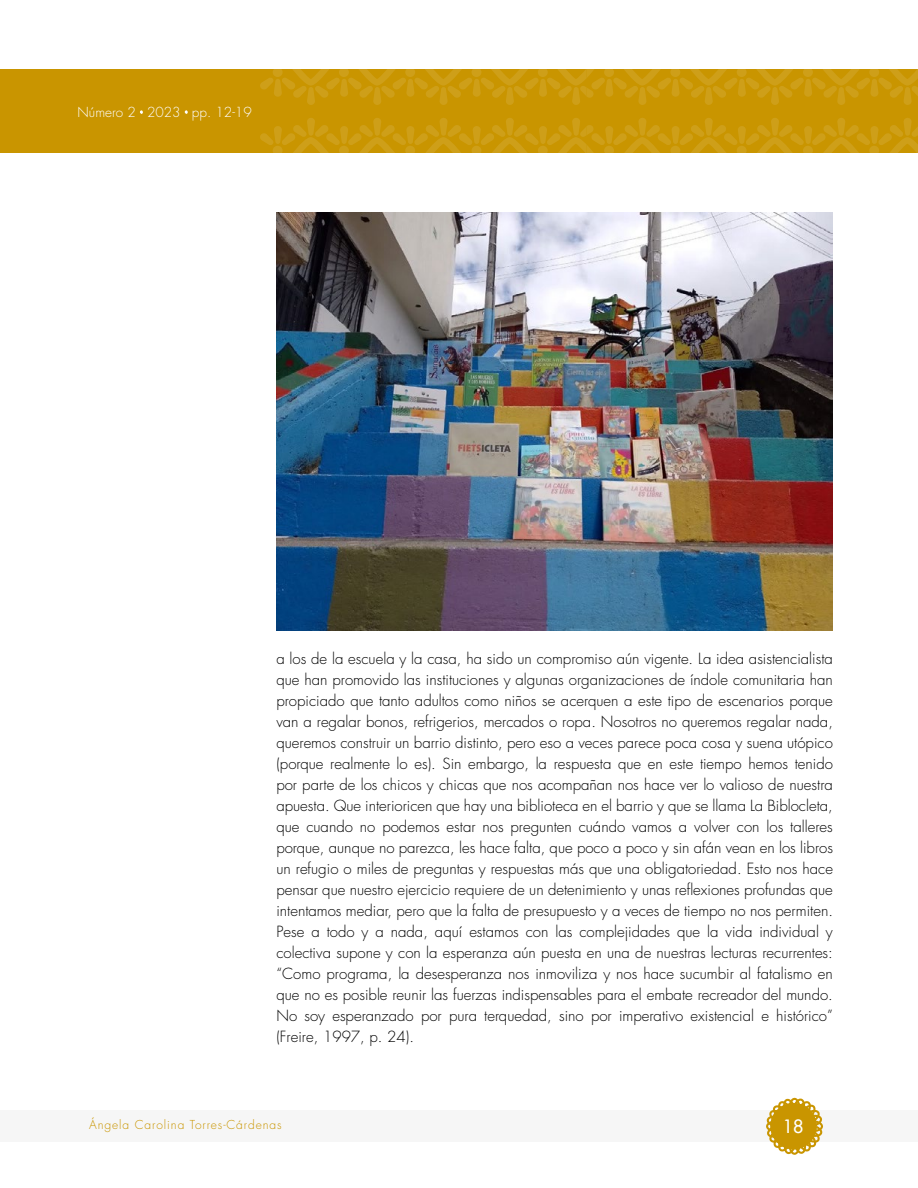
<style>
.page{position:relative;width:918px;height:1188px;background:#fff}
.page>*{position:absolute;margin:0;border:0;box-sizing:border-box;transform-origin:0 0}
.t1{font:500 18px "Futura Std";color:#fff}
.Texto_corrido{font:300 15px/21px "Futura Std";color:#000;text-align:justify}
.t2{font:300 13.5px "Futura Std";color:#fff}
.t3{font:300 12px "Futura Std";letter-spacing:.075em;color:#c99500}
</style>
<div class="page">
<div style="left:0;top:1110px;width:918px;height:32px;background:#f6f6f6"></div>
<svg style="left:766px;top:1098px;width:57px;height:57px"></svg>
<div style="left:0;top:69px;width:918px;height:84px;background:#c99500"></div>
<svg style="left:260px;top:118px;width:658px;height:35px"></svg>
<svg style="left:869px;top:146px;width:10px;height:9px"></svg>
<svg style="left:260px;top:69px;width:658px;height:36px"></svg>
<svg style="left:869px;top:67px;width:10px;height:10px"></svg>
<svg style="left:140px;top:110px;width:3px;height:4px"></svg>
<svg style="left:185px;top:110px;width:3px;height:4px"></svg>
<img style="left:276px;top:213px;width:557px;height:417px">
<p class="t2" style="left:78px;top:104px;width:176px">Número 2 2023 pp. 12-19</p>
<p class="Texto_corrido" style="left:276px;top:648px;width:558px">a los de la escuela y la casa, ha sido un compromiso aún vigente. La idea asistencialista que han promovido las instituciones y algunas organizaciones de índole comunitaria han propiciado que tanto adultos como niños se acerquen a este tipo de escenarios porque van a regalar bonos, refrigerios, mercados o ropa. Nosotros no queremos regalar nada, queremos construir un barrio distinto, pero eso a veces parece poca cosa y suena utópico (porque realmente lo es). Sin embargo, la respuesta que en este tiempo hemos tenido por parte de los chicos y chicas que nos acompañan nos hace ver lo valioso de nuestra apuesta. Que interioricen que hay una biblioteca en el barrio y que se llama La Biblocleta, que cuando no podemos estar nos pregunten cuándo vamos a volver con los talleres porque, aunque no parezca, les hace falta, que poco a poco y sin afán vean en los libros un refugio o miles de preguntas y respuestas más que una obligatoriedad. Esto nos hace pensar que nuestro ejercicio requiere de un detenimiento y unas reflexiones profundas que intentamos mediar, pero que la falta de presupuesto y a veces de tiempo no nos permiten.<br>Pese a todo y a nada, aquí estamos con las complejidades que la vida individual y colectiva supone y con la esperanza aún puesta en una de nuestras lecturas recurrentes: “Como programa, la desesperanza nos inmoviliza y nos hace sucumbir al fatalismo en que no es posible reunir las fuerzas indispensables para el embate recreador del mundo.<br>No soy esperanzado por pura terquedad, sino por imperativo existencial e histórico” (Freire, 1997, p. 24).</p>
<p class="t3" style="left:89px;top:1118px;width:194px">Ángela Carolina Torres-Cárdenas</p>
<p class="t1" style="left:783px;top:1115px;width:22px">18</p>
</div>
